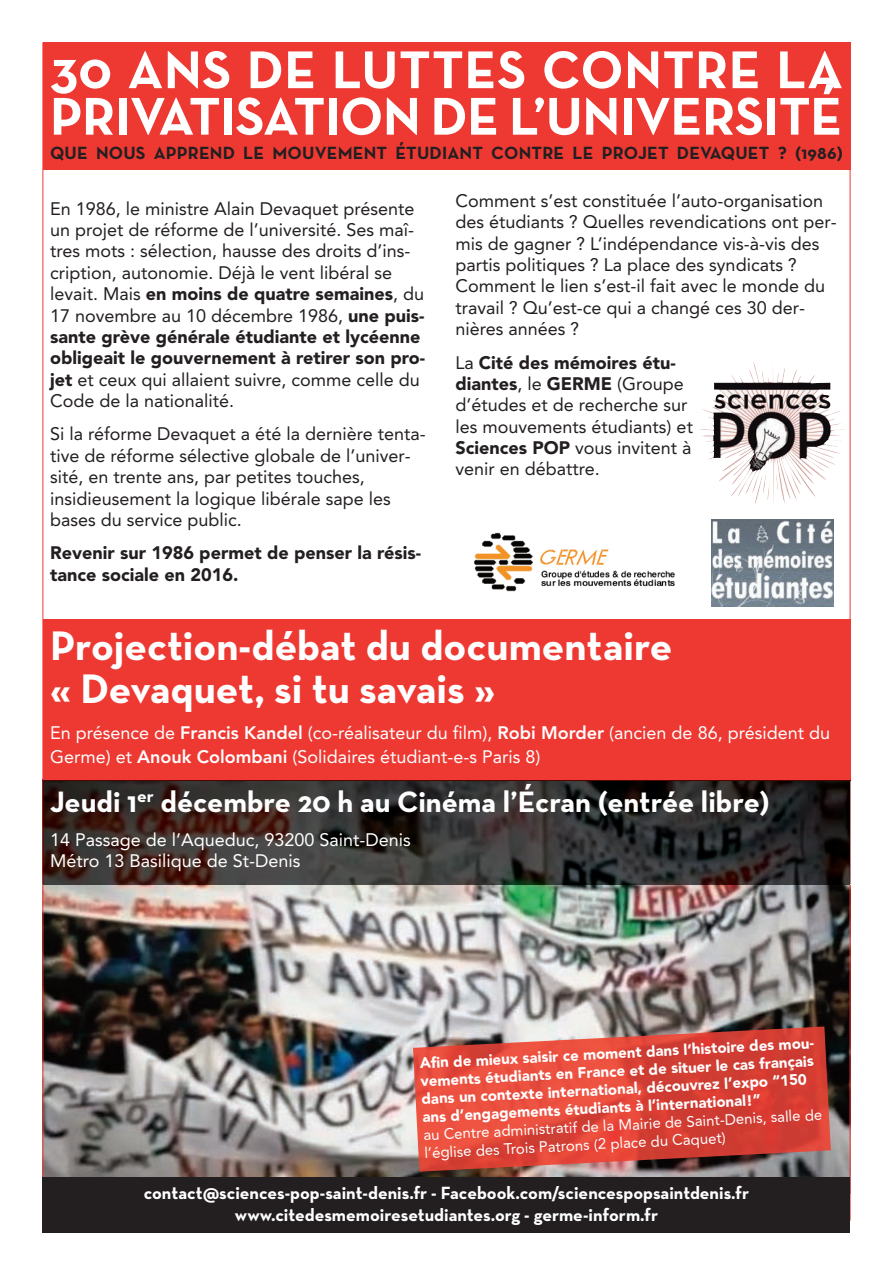
<style>
.page{position:relative;width:893px;height:1263px;background:#fff}
.page>*{position:absolute;margin:0;border:0;box-sizing:border-box;transform-origin:0 0}
.t1{font:700 54px/46.5px "Neutra Text";letter-spacing:-.005em;color:#fff}
.t2{font:700 42px/43.5px "Neutra Text";color:#fff}
.t3{font:700 30px "Neutra Text";color:#fff}
.t4{font:18px/21.3px "Avenir";color:#231f20}
.t5{font:18px/24px "Avenir";color:#fff}
.t6{font:700 18px/21.6px "Neutra Text";color:#fff;text-align:center}
.t7{font:700 18px "Neutra Text";letter-spacing:.01em;color:#231f20}
.t8{font:900 18px/21.3px "Avenir";color:#231f20}
.t9{font:900 15px/18px "Avenir";color:#fff}
.t10{font:15px/18px "Avenir";color:#fff}
.s1{font-weight:900}
.s2{font-weight:800}
</style>
<div class="page">
<img style="left:473px;top:532px;width:202px;height:60px">
<img style="left:45px;top:884px;width:803px;height:293px">
<div style="left:43px;top:43px;width:807px;height:127px;background:#ee3933"></div>
<img style="left:700px;top:362px;width:145px;height:142px">
<div style="left:43px;top:620px;width:807px;height:160px;background:#ee3933"></div>
<img style="left:712px;top:519px;width:121px;height:87px">
<img style="left:850px;top:780px;width:1px;height:104px">
<svg style="left:43px;top:780px;width:807px;height:104px;background:#322c2a"></svg>
<img style="left:413px;top:1026px;width:418px;height:146px">
<div style="left:43px;top:1177px;width:807px;height:56px;background:#231f20"></div>
<h1 class="t1" style="left:50px;top:46px;width:794px">30 ANS DE LUTTES CONTRE LA<br>PRIVATISATION DE L’UNIVERSITÉ</h1>
<p class="t7" style="left:50px;top:142px;width:794px">QUE NOUS APPREND LE MOUVEMENT ÉTUDIANT CONTRE LE PROJET DEVAQUET ? (1986)</p>
<p class="t4" style="left:50px;top:197px;width:376px">En 1986, le ministre Alain Devaquet présente un projet de réforme de l’université. Ses maî&shy;tres mots : sélection, hausse des droits d’ins&shy;cription, autonomie. Déjà le vent libéral se levait. Mais <span class="s1">en moins de quatre semaines</span>, du 17 novembre au 10 décembre 1986, <span class="s1">une puis&shy;sante grève générale étudiante et lycéenne obligeait le gouvernement à retirer son pro&shy;jet</span> et ceux qui allaient suivre, comme celle du Code de la nationalité.</p>
<p class="t4" style="left:50px;top:423px;width:377px">Si la réforme Devaquet a été la dernière tenta&shy;tive de réforme sélective globale de l’univer&shy;sité, en trente ans, par petites touches, insidieusement la logique libérale sape les bases du service public.</p>
<p class="t8" style="left:50px;top:542px;width:373px">Revenir sur 1986 permet de penser la résis&shy;tance sociale en 2016.</p>
<p class="t4" style="left:455px;top:190px;width:383px">Comment s’est constituée l’auto-organisation des étudiants ? Quelles revendications ont per&shy;mis de gagner ? L’indépendance vis-à-vis des partis politiques ? La place des syndicats ?<br>Comment le lien s’est-il fait avec le monde du travail ? Qu’est-ce qui a changé ces 30 der&shy;nières années ?</p>
<p class="t4" style="left:455px;top:351px;width:239px">La <span class="s1">Cité des mémoires étu&shy;diantes</span>, le <span class="s1">GERME</span> (Groupe d’études et de recherche sur les mouvements étudiants) et<br><span class="s1">Sciences POP</span> vous invitent à venir en débattre.</p>
<h2 class="t2" style="left:50px;top:623px;width:624px">Projection-débat du documentaire « Devaquet, si tu savais »</h2>
<p class="t5" style="left:50px;top:720px;width:781px">En présence de <span class="s2">Francis Kandel</span> (co-réalisateur du film), <span class="s2">Robi Morder</span> (ancien de 86, président du<br>Germe) et <span class="s2">Anouk Colombani</span> (Solidaires étudiant-e-s Paris 8)</p>
<h3 class="t3" style="left:50px;top:784px;width:721px">Jeudi 1<sup>er</sup> décembre 20 h au Cinéma l’Écran (entrée libre)</h3>
<p class="t5" style="left:50px;top:828px;width:362px;line-height:21.3px">14 Passage de l’Aqueduc, 93200 Saint-Denis<br>Métro 13 Basilique de St-Denis</p>
<p class="t9" style="left:419px;top:1054px;width:396px;rotate:-3deg">Afi n de mieux saisir ce moment dans l’histoire des mou&shy;vements étudiants en France et de situer le cas français dans un contexte international, découvrez l’expo “150 ans d’engagements étudiants à l’international!”</p>
<p class="t10" style="left:423px;top:1126px;width:401px;rotate:-3deg">au Centre administratif de la Mairie de Saint-Denis, salle de l’église des Trois Patrons (2 place du Caquet)</p>
<p class="t6" style="left:144px;top:1182px;width:607px">contact@sciences-pop-saint-denis.fr - Facebook.com/sciencespopsaintdenis.fr www.citedesmemoiresetudiantes.org - germe-inform.fr</p>
<p class="t6" style="left:345px;top:1205px;width:205px">cme-u.fr - germe-inform.fr</p>
</div>
